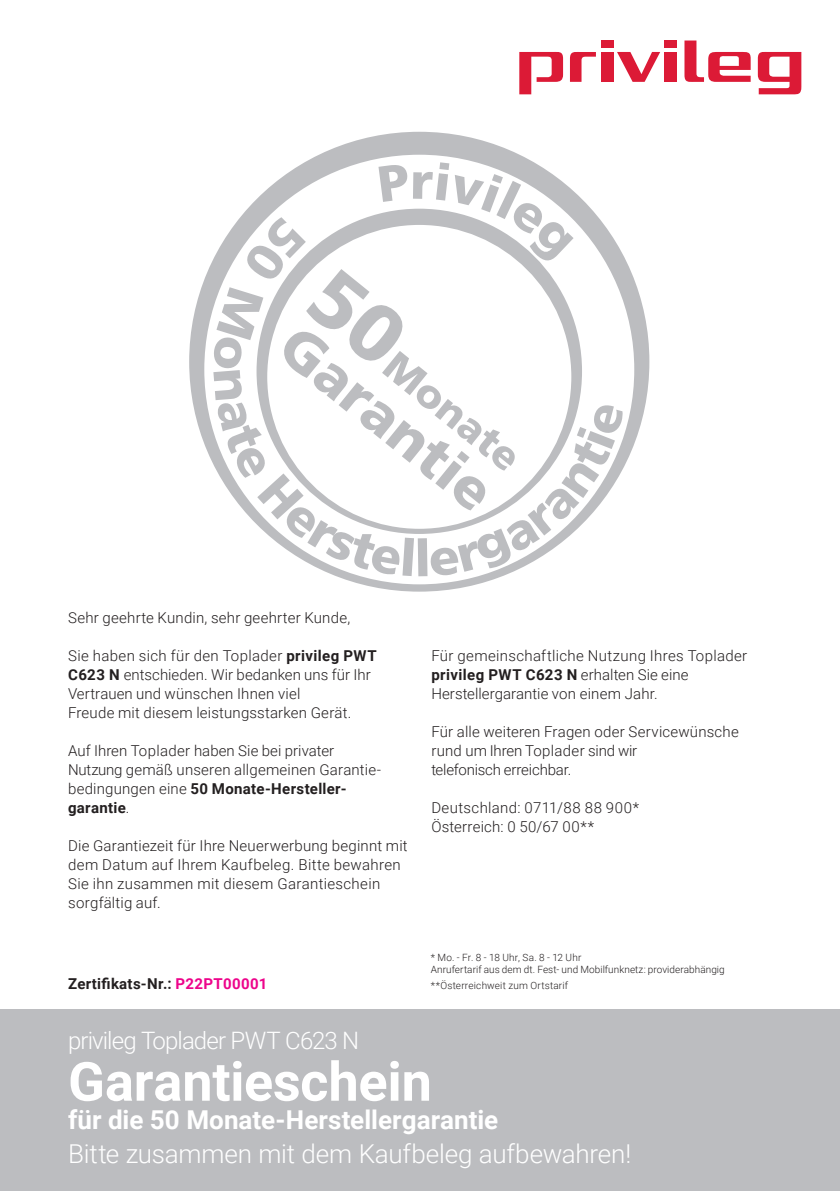
<style>
.page{position:relative;width:840px;height:1191px;background:#fff}
.page>*{position:absolute;margin:0;border:0;box-sizing:border-box;transform-origin:0 0}
.t1{font:900 56.6px "Frutiger";color:#bcbdc0}
.Copy{font:700 54px "Roboto";letter-spacing:-.005em;color:#fff}
.t2{font:900 40.4px "Frutiger";color:#bcbdc0}
.Copy-2{font:300 26px "Roboto";letter-spacing:-.01em;color:#fff}
.Copy-3{font:700 26px "Roboto";color:#fff}
.Copy-4{font:300 24px "Roboto";letter-spacing:-.035em;color:#fff}
.Copy-5{font:300 15px/19px "Roboto";letter-spacing:.015em;color:#231f20}
.Copy-6{font:700 15px "Roboto";letter-spacing:.02em;color:#231f20}
.Copy-7{font:300 15px "Roboto";letter-spacing:-.01em;color:#231f20}
.Copy-8{font:300 10px "Roboto";letter-spacing:.01em;color:#231f20}
.s1{font-weight:700}
.s2{font-weight:300}
.s3{color:#ed048b}
</style>
<div class="page">
<div style="left:0;top:1009px;width:839px;height:182px;background:#bcbdc0"></div>
<svg style="left:189px;top:132px;width:460px;height:459px"></svg>
<div style="left:664px;top:41px;width:12px;height:7px;background:#dc1a36"></div>
<div style="left:600px;top:41px;width:13px;height:7px;background:#dc1a36"></div>
<svg style="left:617px;top:52px;width:42px;height:30px"></svg>
<div style="left:664px;top:52px;width:12px;height:30px;background:#dc1a36"></div>
<div style="left:600px;top:52px;width:13px;height:30px;background:#dc1a36"></div>
<svg style="left:757px;top:51px;width:44px;height:43px"></svg>
<svg style="left:519px;top:51px;width:43px;height:43px"></svg>
<svg style="left:570px;top:52px;width:25px;height:30px"></svg>
<svg style="left:684px;top:41px;width:66px;height:41px"></svg>
<svg style="left:213px;top:162px;width:411px;height:415px"></svg>
<p class="t1" style="left:308px;top:311px;width:257px;rotate:39deg">Garantie</p>
<p class="t2" style="left:404px;top:341px;width:164px;rotate:39deg">Monate</p>
<p class="Copy-5" style="left:68px;top:607px;width:283px">Sehr geehrte Kundin, sehr geehrter Kunde,</p>
<p class="Copy-5" style="left:68px;top:645px;width:310px">Sie haben sich für den Toplader <span class="s1">privileg PWT<br>C623 N</span> entschieden. Wir bedanken uns für Ihr</p>
<p class="Copy-5" style="left:68px;top:683px;width:234px">Vertrauen und wünschen Ihnen viel</p>
<p class="Copy-5" style="left:68px;top:702px;width:285px">Freude mit diesem leistungsstarken Gerät.</p>
<p class="Copy-5" style="left:68px;top:740px;width:267px">Auf Ihren Toplader haben Sie bei privater</p>
<p class="Copy-5" style="left:68px;top:759px;width:314px">Nutzung gemäß unseren allgemeinen Garantie-</p>
<p class="Copy-6" style="left:68px;top:778px;width:280px"><span class="s2">bedingungen eine</span> 50 Monate-Hersteller-</p>
<p class="Copy-6" style="left:68px;top:797px;width:63px">garantie<span class="s2">.</span></p>
<p class="Copy-5" style="left:68px;top:835px;width:341px">Die Garantiezeit für Ihre Neuerwerbung beginnt mit dem Datum auf Ihrem Kaufbeleg. Bitte bewahren<br>Sie ihn zusammen mit diesem Garantieschein</p>
<p class="Copy-5" style="left:68px;top:892px;width:94px">sorgfältig auf.</p>
<p class="Copy-6" style="left:68px;top:973px;width:201px">Zertifikats-Nr.: <span class="s3">P22PT00001</span></p>
<p class="Copy-5" style="left:431px;top:645px;width:317px">Für gemeinschaftliche Nutzung Ihres Toplader <span class="s1">privileg PWT C623 N</span> erhalten Sie eine</p>
<p class="Copy-5" style="left:431px;top:683px;width:228px">Herstellergarantie von einem Jahr.</p>
<p class="Copy-5" style="left:431px;top:721px;width:309px">Für alle weiteren Fragen oder Servicewünsche rund um Ihren Toplader sind wir</p>
<p class="Copy-7" style="left:431px;top:759px;width:141px">telefonisch erreichbar.</p>
<p class="Copy-5" style="left:431px;top:797px;width:209px">Deutschland: 0711/88 88 900*<br>Österreich: 0 50/67 00**</p>
<p class="Copy-8" style="left:430px;top:951px;width:152px">* Mo. - Fr. 8 - 18 Uhr, Sa. 8 - 12 Uhr</p>
<p class="Copy-8" style="left:430px;top:963px;width:295px">Anrufertarif aus dem dt. Fest- und Mobilfunknetz: providerabhängig</p>
<p class="Copy-8" style="left:430px;top:979px;width:139px">**Österreichweit zum Ortstarif</p>
<p class="Copy-4" style="left:68px;top:1023px;width:292px">privileg Toplader PWT C623 N</p>
<p class="Copy" style="left:68px;top:1043px;width:365px">Garantieschein</p>
<p class="Copy-3" style="left:68px;top:1101px;width:431px">für die 50 Monate-Herstellergarantie</p>
<p class="Copy-2" style="left:68px;top:1135px;width:564px">Bitte zusammen mit dem Kaufbeleg aufbewahren!</p>
</div>
